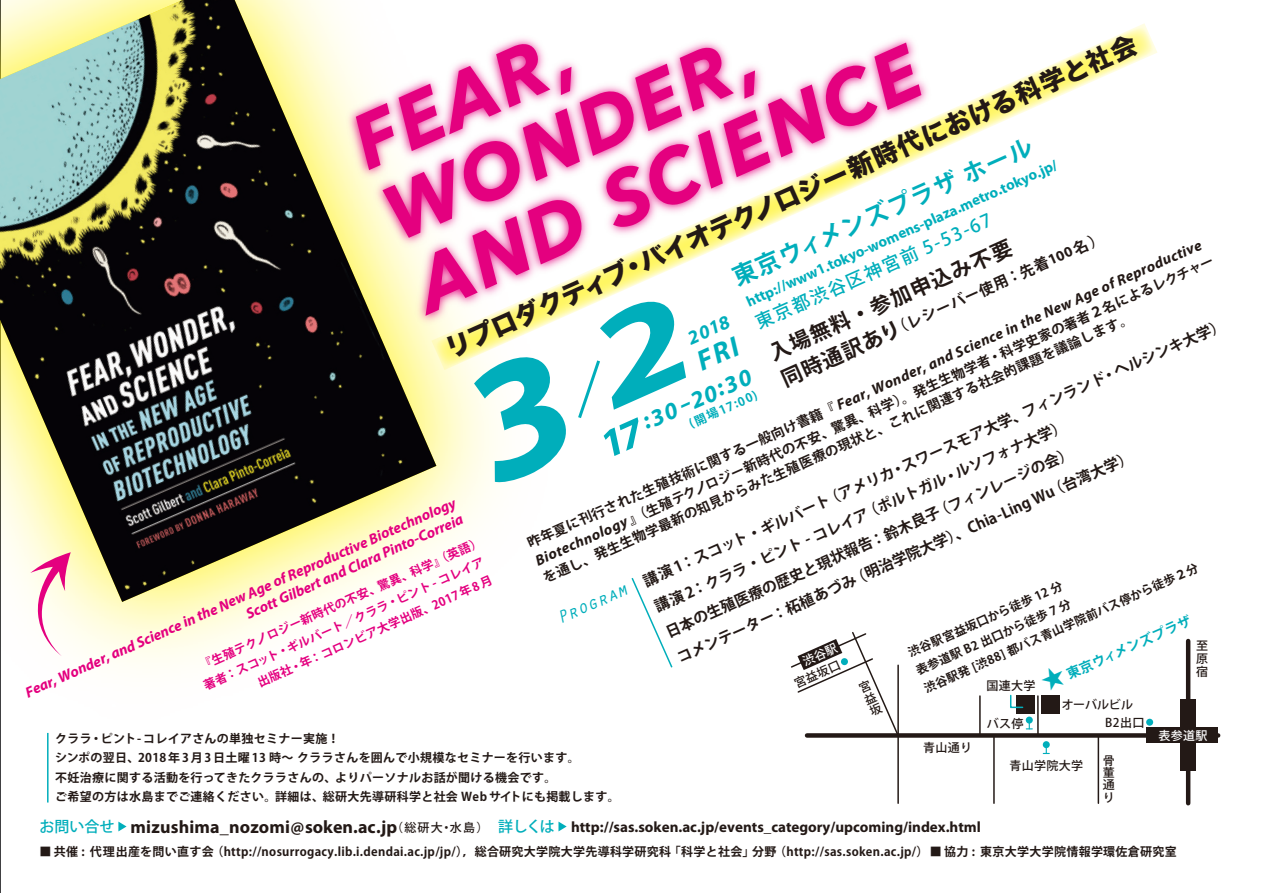
<style>
.page{position:relative;width:1263px;height:893px;background:#fff}
.page>*{position:absolute;margin:0;border:0;box-sizing:border-box;transform-origin:0 0}
.t1{font:italic 700 76.5px/78px "Avenir Next";color:#e4007f}
.t2{font:25.5px "Hira Kaku Std W8";color:#231916}
.t3{font:700 24px "Koz Go Pr 6 N";color:#00aebb}
.t4{font:italic 700 24px "Myriad Pro";color:#00aebb}
.t5{font:700 21px "Koz Go Pr 6 N";color:#231916}
.t6{font:italic 700 19.5px "Myriad Pro";color:#00aebb}
.t7{font:500 18px "Koz Go Pr 6 N";color:#00aebb}
.t8{font:italic 18px "Orator Std";color:#00aebb}
.t9{font:700 15px/27.8px "Koz Go Pr 6 N";color:#231916}
.t10{font:700 15px "Myriad Pro";color:#231916}
.t11{font:italic 700 15px/18px "Myriad Pro";color:#e4007f;text-align:right}
.t12{font:italic 700 15px "Myriad Pro";color:#231916}
.t13{font:700 15px "Myriad Pro";color:#00aebb}
.t14{font:700 13.5px/18.8px "Koz Go Pr 6 N";color:#231916}
.t15{font:700 13.5px "Koz Go Pr 6 N";color:#00aebb}
.t16{font:700 12px/19.5px "Koz Go Pr 6 N";letter-spacing:.025em;color:#231916}
.t17{font:700 12px "Koz Go Pr 6 N";color:#e4007f}
.t18{font:500 12px/12.3px "Koz Go Pr 6 N";letter-spacing:.025em;color:#231916;text-align:justify}
.t19{font:700 12px "Koz Go Pr 6 N";color:#00aebb}
.t20{font:500 12px "Koz Go Pr 6 N";color:#fff}
.s1{font-size:21px}
.s2{font-family:"Myriad Pro"}
.s3{font-family:"Koz Go Pr 6 N";font-style:normal;font-size:13.5px}
.s4{font-family:"Myriad Pro";font-style:italic;font-size:15px}
.s5{font-size:40.05px}
.s6{font-size:24px}
.s7{font-family:"Koz Go Pr 6 N";font-weight:500;color:#00aebb}
.s8{font-size:18px}
.s9{font-family:"Koz Go Pr 6 N";font-weight:500;font-size:12px}
</style>
<div class="page">
<img style="left:0;top:370px;width:489px;height:383px">
<img style="left:0;top:0;width:436px;height:602px">
<svg style="left:631px;top:578px;width:42px;height:90px"></svg>
<hr style="left:47px;top:733px;width:2px;height:69px;background:#00aebb">
<svg style="left:118px;top:822px;width:9px;height:9px"></svg>
<svg style="left:558px;top:822px;width:9px;height:9px"></svg>
<svg style="left:30px;top:552px;width:41px;height:104px"></svg>
<img style="left:322px;top:0;width:114px;height:363px">
<svg style="left:431px;top:23px;width:726px;height:347px"></svg>
<div style="left:807px;top:733px;width:411px;height:5px;background:#231916"></div>
<hr style="left:1186px;top:641px;width:4px;height:162px;background:#231916">
<hr style="left:1097px;top:735px;width:2px;height:68px;background:#231916">
<hr style="left:993px;top:735px;width:2px;height:68px;background:#231916">
<hr style="left:979px;top:696px;width:2px;height:39px;background:#231916">
<hr style="left:897px;top:665px;width:2px;height:138px;background:#231916">
<div style="left:1146px;top:727px;width:72px;height:16px;background:#231916"></div>
<div style="left:1180px;top:699px;width:16px;height:72px;background:#231916"></div>
<hr style="left:1037px;top:696px;width:2px;height:39px;background:#231916">
<div style="left:1016px;top:695px;width:19px;height:19px;background:#231916"></div>
<div style="left:1041px;top:695px;width:18px;height:19px;background:#231916"></div>
<svg style="left:1043px;top:743px;width:6px;height:11px"></svg>
<div style="left:1026px;top:717px;width:7px;height:7px;background:#00aebb;border-radius:50%"></div>
<svg style="left:1026px;top:721px;width:6px;height:8px"></svg>
<div style="left:1146px;top:719px;width:7px;height:7px;background:#00aebb;border-radius:50%"></div>
<svg style="left:1010px;top:694px;width:14px;height:15px"></svg>
<svg style="left:452px;top:292px;width:246px;height:196px"></svg>
<svg style="left:447px;top:331px;width:23px;height:27px"></svg>
<svg style="left:695px;top:336px;width:47px;height:35px"></svg>
<svg style="left:791px;top:632px;width:109px;height:105px"></svg>
<h2 class="t2" style="left:463px;top:327px;width:730px;rotate:-24deg">プロダクティブ・バイオテクノロジー新時代における科学と社会</h2>
<h1 class="t1" style="left:341px;top:109px;width:545px;rotate:-24deg">FEAR,<br>WONDER,<br>AND SCIENCE</h1>
<h3 class="t3" style="left:728px;top:266px;width:327px;rotate:-24deg">東京ウィメンズプラザ ホール</h3>
<p class="t13" style="left:743px;top:293px;width:341px;rotate:-24deg">http://www1.tokyo-womens-plaza.metro.tokyo.jp/</p>
<h3 class="t7" style="left:752px;top:314px;width:258px;rotate:-24deg">東京都渋谷区神宮前 5-53-67</h3>
<p class="t9" style="left:777px;top:367px;width:352px;rotate:-24deg"><span class="s1">同時通訳あり</span>（レシーバー使用：先着<span class="s2">100</span>名）</p>
<h3 class="t5" style="left:765px;top:343px;width:265px;rotate:-24deg">入場無料・参加申込み不要</h3>
<p class="t12" style="left:524px;top:534px;width:738px;rotate:-24deg"><span class="s3">昨年夏に刊行された生殖技術に関する一般向け書籍『</span> Fear, Wonder, and Science in the New Age of Reproductive</p>
<p class="t14" style="left:532px;top:553px;width:742px;rotate:-24deg"><span class="s4">Biotechnology</span>』（生殖テクノロジー新時代の不安、驚異、科学）。発生生物学者・科学史家の著者２名によるレクチャーを通し、発生生物学最新の知見からみた生殖医療の現状と、これに関連する社会的課題を議論します。</p>
<h3 class="t6" style="left:683px;top:327px;width:46px;rotate:-24deg">2018</h3>
<p class="t9" style="left:638px;top:569px;width:637px;rotate:-24deg">講演 1：スコット・ギルバート（アメリカ・スワースモア大学、フィンランド・ヘルシンキ大学）講演 2：クララ・ピント - コレイア（ポルトガル・ルソフォナ大学）<br>日本の生殖医療の歴史と現状報告：鈴木良子（フィンレージの会）<br>コメンテーター：柘植あづみ（明治学院大学）、Chia-Ling Wu（台湾大学）</p>
<h3 class="t4" style="left:593px;top:429px;width:167px;rotate:-24deg"><span class="s5">17</span>:30-20:30</h3>
<p class="t19" style="left:687px;top:418px;width:75px;rotate:-24deg">(開場17:00)</p>
<p class="t11" style="left:22px;top:684px;width:471px;rotate:-24deg">Fear, Wonder, and Science in the New Age of Reproductive Biotechnology<br>Scott Gilbert and Clara Pinto-Correia</p>
<p class="t17" style="left:198px;top:660px;width:308px;rotate:-24deg">『生殖テクノロジー新時代の不安、驚異、科学』（英語）</p>
<p class="t17" style="left:202px;top:680px;width:307px;rotate:-24deg">著者：スコット・ギルバート／クララ・ピント- コレイア</p>
<p class="t16" style="left:905px;top:645px;width:300px;rotate:-24deg">渋谷駅宮益坂口から徒歩 12 分<br>表参道駅 B2 出口から徒歩 7 分<br>渋谷駅発 [渋88] 都バス青山学院前バス停から徒歩２分</p>
<p class="t17" style="left:256px;top:677px;width:257px;rotate:-24deg">出版社・年：コロンビア大学出版、2017 年 8月</p>
<h3 class="t8" style="left:552px;top:607px;width:77px;rotate:-24deg">Program</h3>
<p class="t15" style="left:1040px;top:678px;width:163px;rotate:-24deg"><span class="s6">★</span>東京ウィメンズプラザ</p>
<p class="t18" style="left:1105px;top:716px;width:41px">B2出口</p>
<p class="t18" style="left:1103px;top:754px;width:13px">骨董通り</p>
<p class="t18" style="left:1196px;top:639px;width:13px;line-height:13px">至原宿</p>
<p class="t18" style="left:792px;top:679px;width:50px;rotate:-24deg">宮益坂口</p>
<p class="t18" style="left:986px;top:680px;width:50px">国連大学</p>
<p class="t18" style="left:1062px;top:699px;width:73px">オーバルビル</p>
<p class="t18" style="left:987px;top:718px;width:38px">バス停</p>
<p class="t20" style="left:1158px;top:728px;width:50px">表参道駅</p>
<p class="t16" style="left:55px;top:729px;width:566px">クララ・ピント-コレイアさんの単独セミナー実施！<br>シンポの翌日、2018 年 3 月 3日土曜 13 時～クララさんを囲んで小規模なセミナーを行います。<br>不妊治療に関する活動を行ってきたクララさんの、よりパーソナルお話が聞ける機会です。<br>ご希望の方は水島までご連絡ください。詳細は、総研大先導研科学と社会 Web サイトにも掲載します。</p>
<p class="t18" style="left:923px;top:742px;width:50px">青山通り</p>
<p class="t18" style="left:1009px;top:760px;width:75px">青山学院大学</p>
<p class="t10" style="left:39px;top:817px;width:943px"><span class="s7">お問い合せ</span> <span class="s8">mizushima_nozomi@soken.ac.jp</span><span class="s9">（総研大・水島）</span> <span class="s7">詳しくは</span> http://sas.soken.ac.jp/events_category/upcoming/index.html</p>
<p class="t16" style="left:39px;top:842px;width:1139px">■ 共催 : 代理出産を問い直す会（http://nosurrogacy.lib.i.dendai.ac.jp/jp/），総合研究大学院大学先導科学研究科「科学と社会」分野（http://sas.soken.ac.jp/）■ 協力 : 東京大学大学院情報学環佐倉研究室</p>
</div>
